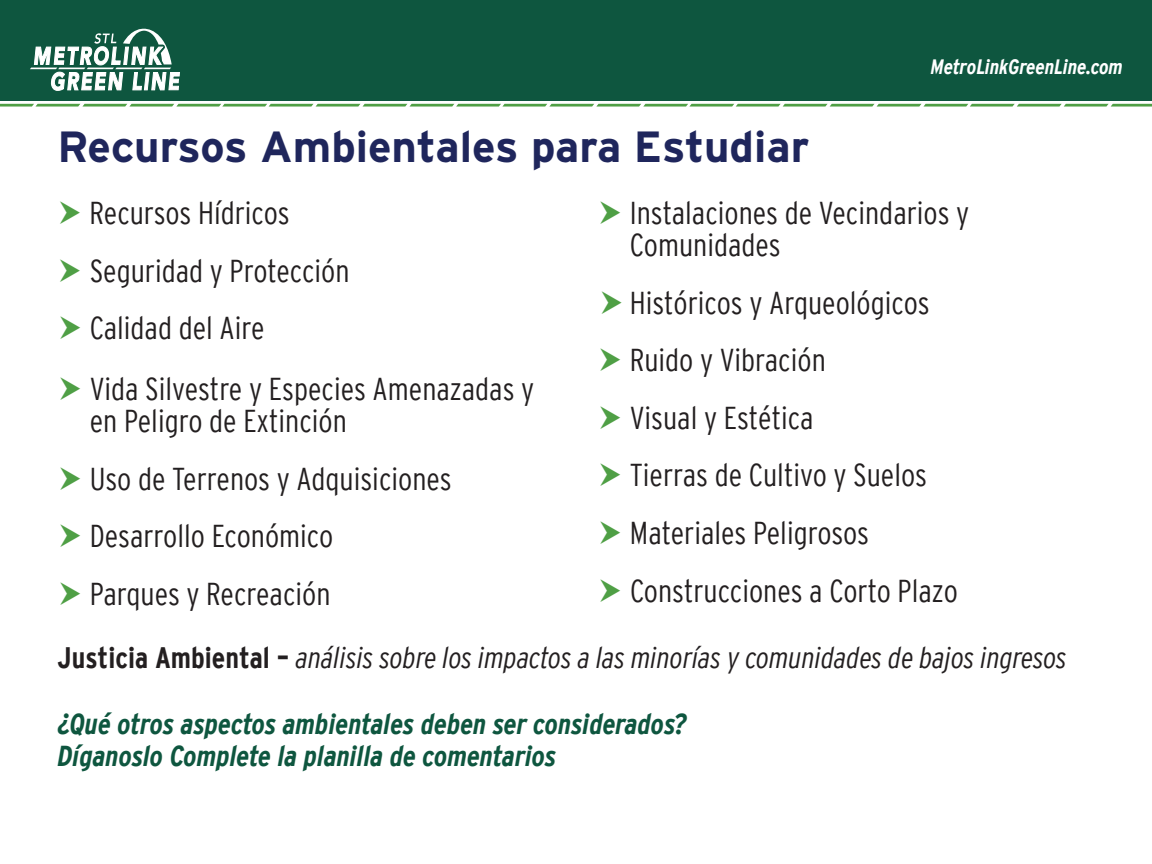
<style>
.page{position:relative;width:1152px;height:864px;background:#fff}
.page>*{position:absolute;margin:0;border:0;box-sizing:border-box;transform-origin:0 0}
.t1{font:700 43.6px "Interstate";color:#1f265c}
.t2{font:300 condensed 31.6px/57.6px "Interstate";color:#231f20}
.t3{font:italic 300 condensed 29.6px "Interstate";color:#231f20}
.t4{font:italic 700 condensed 28.8px/32.8px "Interstate";color:#0e563f}
.t5{font:italic 700 condensed 20.8px "Interstate";color:#fff}
.s1{font-weight:700;font-style:normal}
</style>
<div class="page">
<div style="left:0;top:0;width:1152px;height:101px;background:#0e563f"></div>
<svg style="left:30px;top:28px;width:150px;height:63px"></svg>
<svg style="left:0;top:104px;width:1152px;height:3px;background:#76b46f"></svg>
<p class="t5" style="left:931px;top:55px;width:194px">MetroLinkGreenLine.com</p>
<h1 class="t1" style="left:58px;top:114px;width:753px">Recursos Ambientales para Estudiar</h1>
<p class="t2" style="left:90px;top:184px;width:262px">Recursos Hídricos<br>Seguridad y Protección<br>Calidad del Aire</p>
<p class="t2" style="left:90px;top:373px;width:446px;line-height:32px">Vida Silvestre y Especies Amenazadas y en Peligro de Extinción</p>
<p class="t2" style="left:90px;top:449px;width:363px">Uso de Terrenos y Adquisiciones<br>Desarrollo Económico<br>Parques y Recreación</p>
<p class="t2" style="left:630px;top:197px;width:341px;line-height:32px">Instalaciones de Vecindarios y<br>Comunidades</p>
<p class="t2" style="left:630px;top:273px;width:330px">Históricos y Arqueológicos<br>Ruido y Vibración<br>Visual y Estética<br>Tierras de Cultivo y Suelos<br>Materiales Peligrosos<br>Construcciones a Corto Plazo</p>
<p class="t3" style="left:58px;top:641px;width:1011px"><span class="s1">Justicia Ambiental –</span> análisis sobre los impactos a las minorías y comunidades de bajos ingresos</p>
<p class="t4" style="left:58px;top:707px;width:631px">¿Qué otros aspectos ambientales deben ser considerados?<br>Díganoslo Complete la planilla de comentarios</p>
</div>
